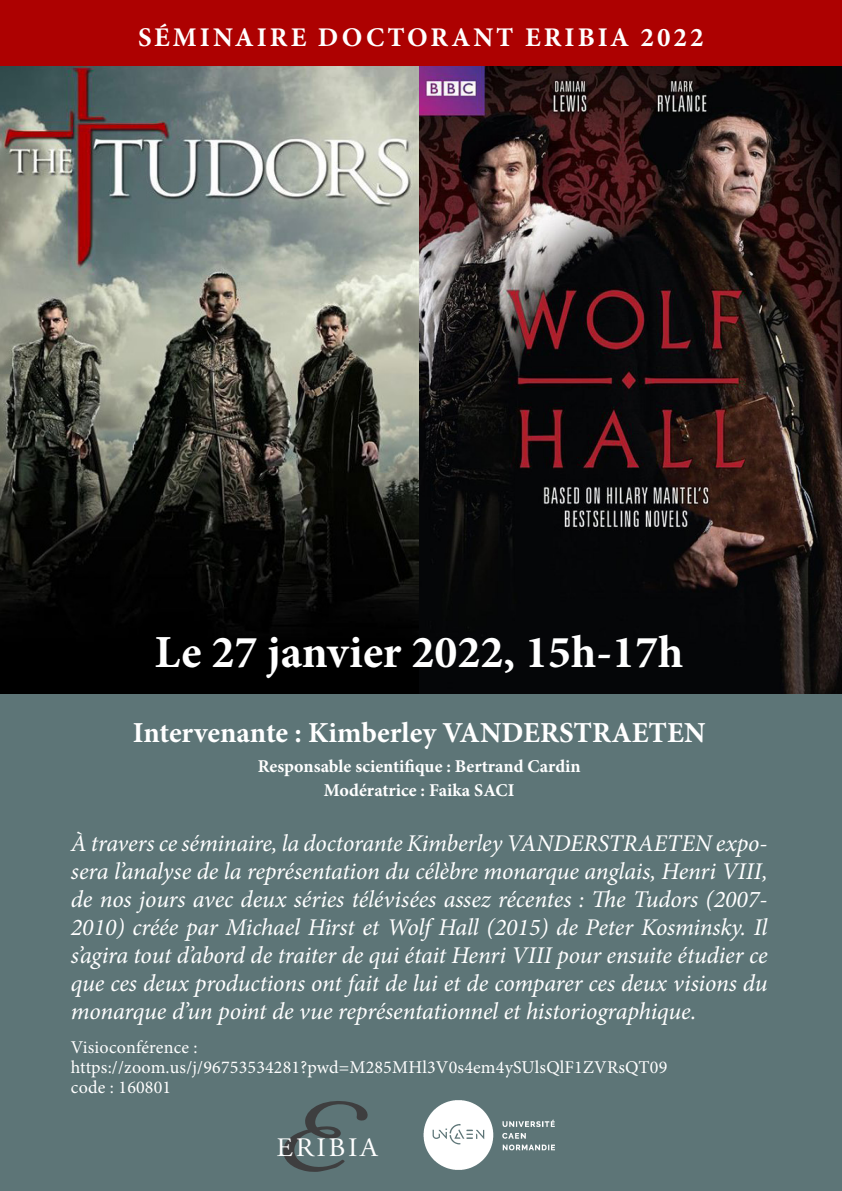
<style>
.page{position:relative;width:842px;height:1191px;background:#fff}
.page>*{position:absolute;margin:0;border:0;box-sizing:border-box;transform-origin:0 0}
.t1{font:700 46px "Minion Pro";color:#fff}
.t2{font:700 29px "Minion Pro";color:#fff}
.t3{font:700 27px "Minion Pro";letter-spacing:.11em;color:#fff}
.t4{font:26.6px "Adobe Garamond Pro";letter-spacing:.09em;color:#fff;scale:1.06 1}
.t5{font:italic 24px/28px "Minion Pro";letter-spacing:-.01em;color:#fff;text-align:justify}
.t6{font:18px "Minion Pro";letter-spacing:.01em;color:#fff}
.t7{font:700 18px "Minion Pro";color:#fff}
</style>
<div class="page">
<img style="left:0;top:63px;width:842px;height:631px">
<div style="left:0;top:0;width:841px;height:65px;background:#ad0101"></div>
<div style="left:0;top:694px;width:842px;height:497px;background:#5d7577"></div>
<img style="left:423px;top:1100px;width:132px;height:70px">
<svg style="left:283px;top:1101px;width:85px;height:70px"></svg>
<p class="t3" style="left:138px;top:18px;width:567px">SÉMINAIRE DOCTORANT ERIBIA 2022</p>
<p class="t1" style="left:155px;top:620px;width:530px">Le 27 janvier 2022, 15h-17h</p>
<p class="t2" style="left:133px;top:712px;width:574px">Intervenante : Kimberley VANDERSTRAETEN</p>
<p class="t7" style="left:258px;top:753px;width:324px">Responsable scientifique : Bertrand Cardin</p>
<p class="t7" style="left:324px;top:777px;width:192px">Modératrice : Faika SACI</p>
<p class="t5" style="left:71px;top:828px;width:698px">À travers ce séminaire, la doctorante Kimberley VANDERSTRAETEN expo&shy;sera l’analyse de la représentation du célèbre monarque anglais, Henri VIII, de nos jours avec deux séries télévisées assez récentes : The Tudors (2007- 2010) créée par Michael Hirst et Wolf Hall (2015) de Peter Kosminsky. Il s’agira tout d’abord de traiter de qui était Henri VIII pour ensuite étudier ce que ces deux productions ont fait de lui et de comparer ces deux visions du monarque d’un point de vue représentationnel et historiographique.</p>
<p class="t6" style="left:71px;top:1034px;width:128px">Visioconférence :</p>
<p class="t6" style="left:71px;top:1054px;width:598px">https://zoom.us/j/96753534281?pwd=M285MHl3V0s4em4ySUlsQlF1ZVRsQT09</p>
<p class="t6" style="left:71px;top:1074px;width:102px">code : 160801</p>
<p class="t4" style="left:277px;top:1131px;width:97px">ERIBIA</p>
</div>
